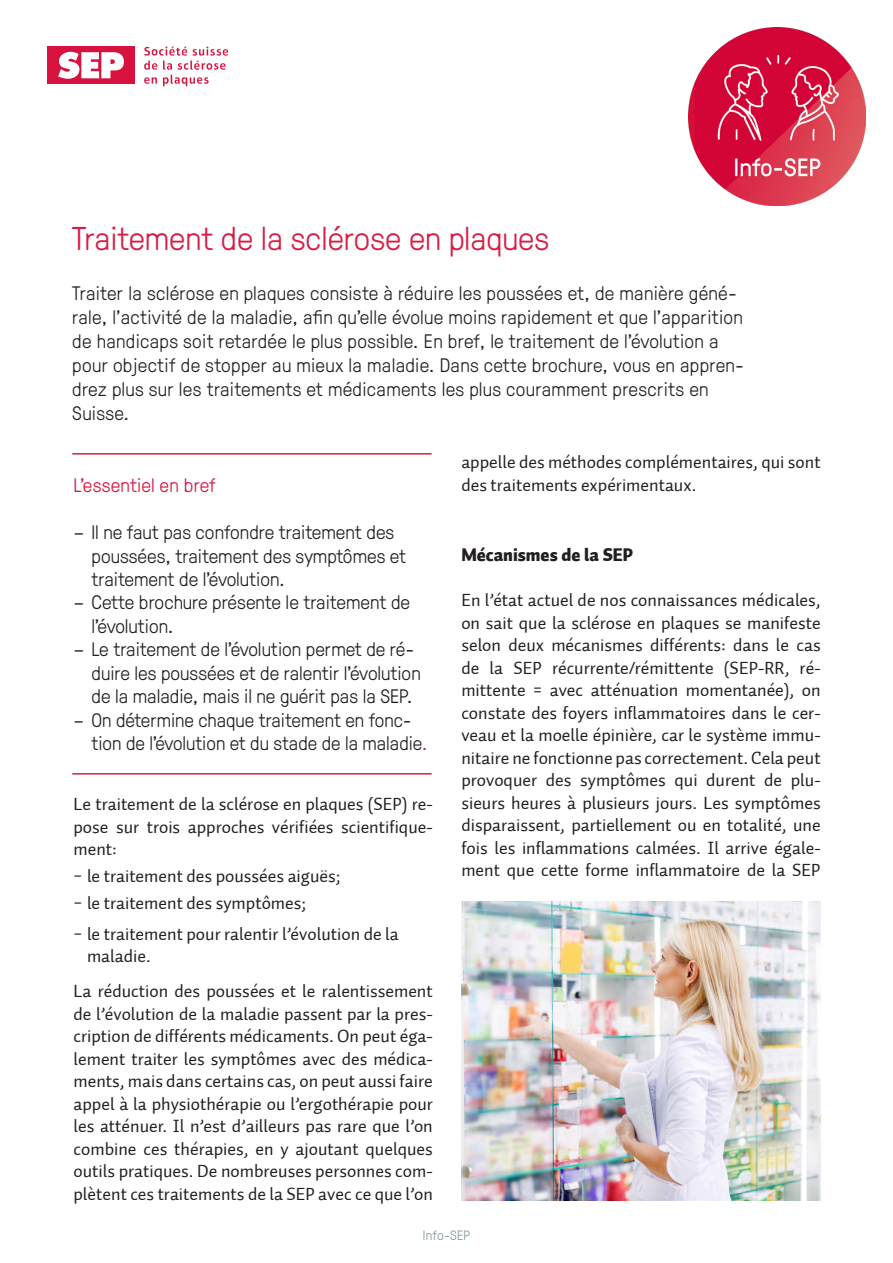
<style>
.page{position:relative;width:893px;height:1263px;background:#fff}
.page>*{position:absolute;margin:0;border:0;box-sizing:border-box;transform-origin:0 0}
.t1{font:300 33px "GT Pressura";color:#d81d45}
.t2{font:300 19.5px/23.4px "GT Pressura";color:#231f20}
.t3{font:300 19.5px "GT Pressura";letter-spacing:.01em;color:#d7123e}
.t4{font:18px/22.5px "Auto 2 Regular LF";color:#231f20;text-align:justify}
.t5{font:18px "Auto 2 Black LF";color:#231f20}
.t6{font:300 13.5px "GT Pressura";letter-spacing:.015em;color:#83969f}
.s1{color:#d71d43}
</style>
<div class="page">
<img style="left:688px;top:28px;width:178px;height:177px">
<div style="left:47px;top:46px;width:88px;height:38px;background:#d7123e"></div>
<svg style="left:144px;top:47px;width:84px;height:39px"></svg>
<svg style="left:58px;top:52px;width:66px;height:27px"></svg>
<hr style="left:72px;top:453px;width:360px;height:2px;background:#d71d43">
<hr style="left:72px;top:773px;width:360px;height:1px;background:#d71d43">
<img style="left:461px;top:901px;width:360px;height:300px">
<p class="t1" style="left:72px;top:215px;width:479px">Traitement de la sclérose en plaques</p>
<p class="t2" style="left:72px;top:280px;width:673px;line-height:24px">Traiter la sclérose en plaques consiste à réduire les poussées et, de manière géné&shy;rale, l’activité de la maladie, afin qu’elle évolue moins rapidement et que l’apparition de handicaps soit retardée le plus possible. En bref, le traitement de l’évolution a pour objectif de stopper au mieux la maladie. Dans cette brochure, vous en appren&shy;drez plus sur les traitements et médicaments les plus couramment prescrits en Suisse.</p>
<p class="t3" style="left:74px;top:471px;width:144px">L’essentiel en bref</p>
<p class="t2" style="left:92px;top:519px;width:316px;text-indent:-18px">– Il ne faut pas confondre traitement des poussées, traitement des symptômes et traitement de l’évolution.</p>
<p class="t2" style="left:92px;top:590px;width:320px;text-indent:-18px">– Cette brochure présente le traitement de l’évolution.</p>
<p class="t2" style="left:92px;top:636px;width:331px;text-indent:-18px">– Le traitement de l’évolution permet de ré&shy;duire les poussées et de ralentir l’évolution de la maladie, mais il ne guérit pas la SEP.</p>
<p class="t2" style="left:92px;top:707px;width:337px;text-indent:-18px">– On détermine chaque traitement en fonc&shy;tion de l’évolution et du stade de la maladie<span class="s1">.</span></p>
<p class="t4" style="left:74px;top:793px;width:361px">Le traitement de la sclérose en plaques (SEP) re&shy;pose sur trois approches vérifiées scientifique&shy;ment:</p>
<p class="t4" style="left:74px;top:865px;width:269px">− le traitement des poussées aiguës;</p>
<p class="t4" style="left:74px;top:892px;width:234px">− le traitement des symptômes;</p>
<p class="t4" style="left:87px;top:923px;width:313px;text-indent:-14px">− le traitement pour ralentir l’évolution de la maladie.</p>
<p class="t4" style="left:74px;top:980px;width:361px">La réduction des poussées et le ralentissement de l’évolution de la maladie passent par la pres&shy;cription de différents médicaments. On peut éga&shy;lement traiter les symptômes avec des médica&shy;ments, mais dans certains cas, on peut aussi faire appel à la physiothérapie ou l’ergothérapie pour les atténuer. Il n’est d’ailleurs pas rare que l’on combine ces thérapies, en y ajoutant quelques outils pratiques. De nombreuses personnes com&shy;plètent ces traitements de la SEP avec ce que l’on</p>
<p class="t4" style="left:461px;top:451px;width:361px">appelle des méthodes complémentaires, qui sont des traitements expérimentaux.</p>
<p class="t5" style="left:461px;top:543px;width:173px">Mécanismes de la SEP</p>
<p class="t4" style="left:461px;top:589px;width:361px">En l’état actuel de nos connaissances médicales, on sait que la sclérose en plaques se manifeste selon deux mécanismes différents: dans le cas de la SEP récurrente/rémittente (SEP-RR, ré&shy;mittente = avec atténuation momentanée), on constate des foyers inflammatoires dans le cer&shy;veau et la moelle épinière, car le système immu&shy;nitaire ne fonctionne pas correctement. Cela peut provoquer des symptômes qui durent de plu&shy;sieurs heures à plusieurs jours. Les symptômes disparaissent, partiellement ou en totalité, une fois les inflammations calmées. Il arrive égale&shy;ment que cette forme inflammatoire de la SEP</p>
<p class="t6" style="left:423px;top:1226px;width:49px">Info-SEP</p>
</div>
